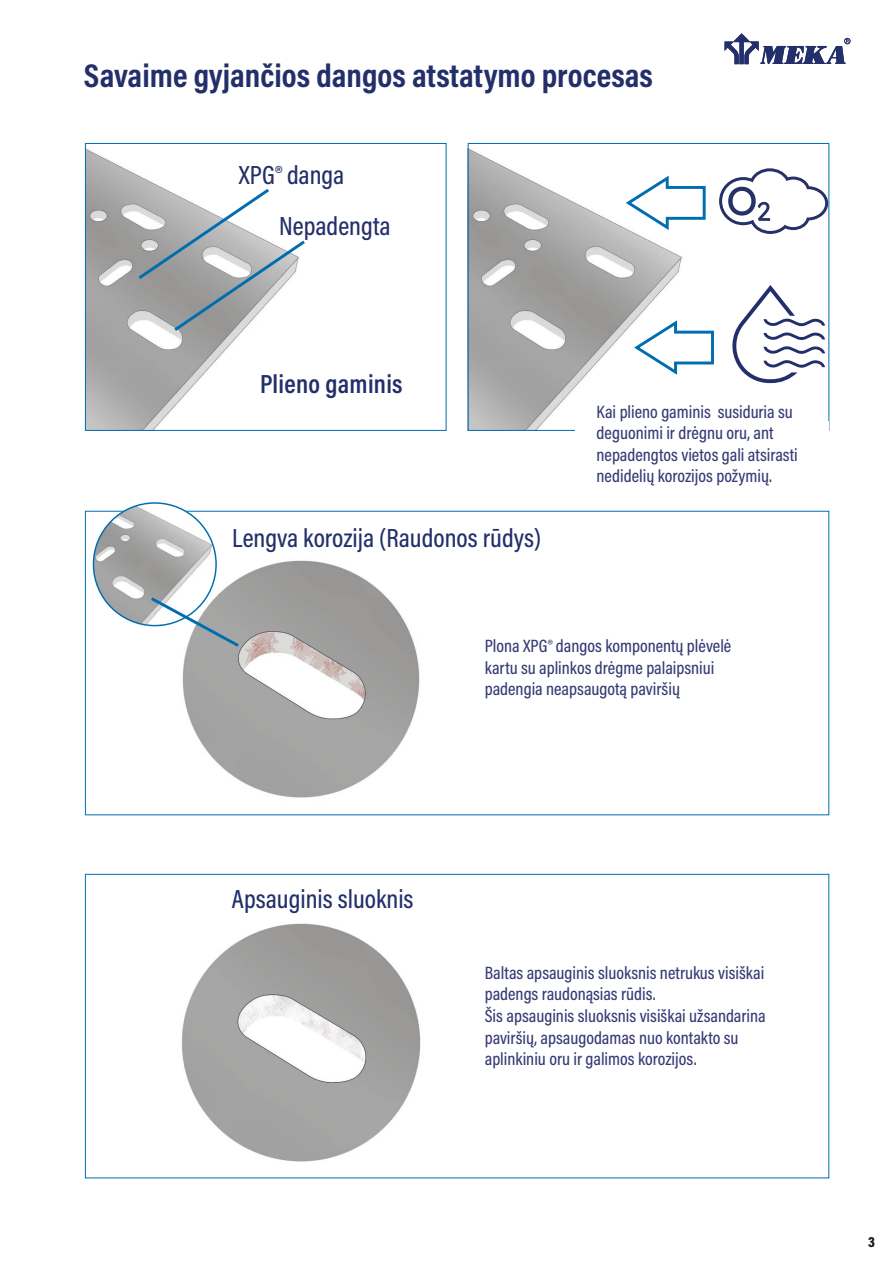
<style>
.page{position:relative;width:893px;height:1263px;background:#fff}
.page>*{position:absolute;margin:0;border:0;box-sizing:border-box;transform-origin:0 0}
.Otsikko_leipätekstin_välissä{font:700 33.15px "Acumin Pro Cond";color:#232f6a}
.t1{font:500 26.4px "Acumin Pro Cond";color:#232f6a}
.t2{font:600 26.4px "Acumin Pro Cond";letter-spacing:.01em;color:#232f6a}
.t3{font:500 18px/21.6px "Acumin Pro Cond";color:#373b75}
.t4{font:900 15px "Acumin Pro Cond";color:#1d1d1b}
</style>
<div class="page">
<img style="left:87px;top:149px;width:153px;height:280px">
<img style="left:470px;top:149px;width:302px;height:280px">
<img style="left:124px;top:554px;width:296px;height:244px">
<img style="left:181px;top:923px;width:240px;height:239px">
<svg style="left:730px;top:285px;width:95px;height:98px"></svg>
<svg style="left:719px;top:168px;width:108px;height:66px"></svg>
<svg style="left:623px;top:173px;width:84px;height:60px"></svg>
<svg style="left:631px;top:318px;width:84px;height:59px"></svg>
<div style="left:85px;top:143px;width:361px;height:288px;border:1px solid #006db1"></div>
<svg style="left:135px;top:186px;width:170px;height:148px"></svg>
<div style="left:575px;top:421px;width:253px;height:26px;background:#fff"></div>
<img style="left:93px;top:503px;width:123px;height:123px;border-radius:61px">
<svg style="left:148px;top:595px;width:94px;height:54px"></svg>
<svg style="left:724px;top:33px;width:127px;height:31px"></svg>
<p class="Otsikko_leipätekstin_välissä" style="left:84px;top:54px;width:570px">Savaime gyjančios dangos atstatymo procesas</p>
<p class="t1" style="left:239px;top:158px;width:107px">XPG® danga</p>
<p class="t1" style="left:279px;top:208px;width:113px">Nepadengta</p>
<p class="t2" style="left:260px;top:366px;width:144px">Plieno gaminis</p>
<p class="t1" style="left:232px;top:520px;width:311px">Lengva korozija (Raudonos rūdys)</p>
<p class="t3" style="left:597px;top:400px;width:198px">Kai plieno gaminis susiduria su deguonimi ir drėgnu oru, ant</p>
<p class="t3" style="left:597px;top:443px;width:203px">nepadengtos vietos gali atsirasti nedidelių korozijos požymių.</p>
<p class="t3" style="left:485px;top:635px;width:248px">Plona XPG® dangos komponentų plėvelė kartu su aplinkos drėgme palaipsniui padengia neapsaugotą paviršių</p>
<p class="t1" style="left:232px;top:882px;width:183px">Apsauginis sluoknis</p>
<p class="t3" style="left:485px;top:961px;width:281px">Baltas apsauginis sluoksnis netrukus visiškai padengs raudonąsias rūdis.</p>
<p class="t3" style="left:485px;top:1004px;width:282px">Šis apsauginis sluoksnis visiškai užsandarina paviršių, apsaugodamas nuo kontakto su aplinkiniu oru ir galimos korozijos.</p>
<p class="t4" style="left:868px;top:1232px;width:8px">3</p>
</div>
